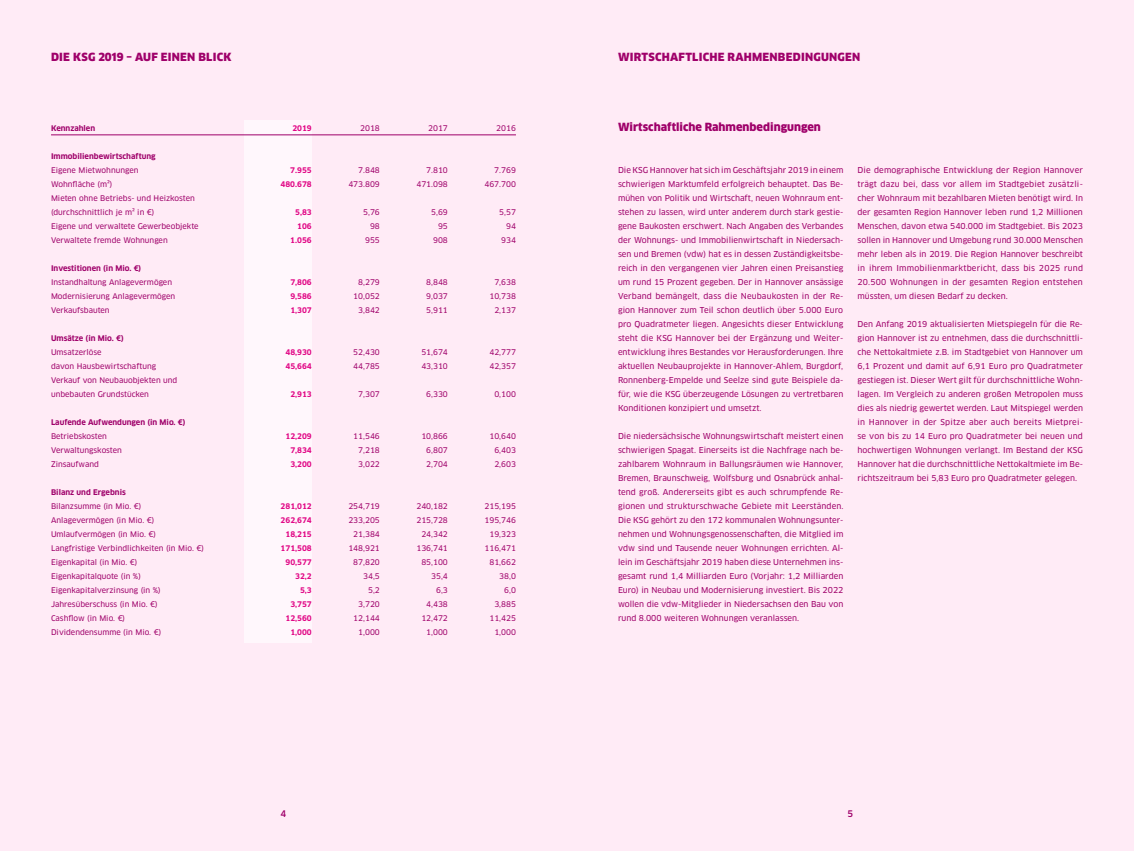
<style>
.page{position:relative;width:1134px;height:851px;background:#fff}
.page>*{position:absolute;margin:0;border:0;box-sizing:border-box;transform-origin:0 0}
.t1{font:900 11px "Clan Pro";letter-spacing:.02em;color:#9f006a}
.t2{font:900 11px "Clan Pro";color:#9f006a}
.t3{font:500 8.9px "Clan Pro";color:#9f006a}
.t4{font:8px/14px "Clan Pro News";color:#9f006a;text-align:justify}
.t5{font:7.6px/14px "Clan Pro News";color:#9f006a;text-align:right}
.t6{font:700 7.6px/14px "Clan Pro";color:#e10886;text-align:right}
.t7{font:700 7.6px "Clan Pro";color:#9f006a}
</style>
<div class="page">
<div style="left:0;top:0;width:1134px;height:850px;background:#ffebf6"></div>
<div style="left:244px;top:120px;width:68px;height:522px;background:#fff7fc"></div>
<hr style="left:51px;top:135px;width:465px;height:1px;background:#9f006a">
<h1 class="t1" style="left:51px;top:50px;width:181px">DIE KSG 2019 – AUF EINEN BLICK</h1>
<h1 class="t1" style="left:618px;top:50px;width:24px">WIRTS</h1>
<h1 class="t1" style="left:655px;top:50px;width:207px">CHAFTLICHE RAHMENBEDINGUNGEN</h1>
<p class="t7" style="left:51px;top:123px;width:46px">Kennzahlen</p>
<p class="t7" style="left:51px;top:151px;width:106px">Immobilienbewirtschaftung</p>
<p class="t5" style="left:51px;top:163px;width:149px;text-align:left">Eigene Mietwohnungen<br>Wohnfläche (m²)<br>Mieten ohne Betriebs- und Heizkosten (durchschnittlich je m² in €)<br>Eigene und verwaltete Gewerbeobjekte<br>Verwaltete fremde Wohnungen</p>
<p class="t7" style="left:51px;top:263px;width:92px">Investitionen (in Mio. €)</p>
<p class="t5" style="left:51px;top:275px;width:126px;text-align:left">Instandhaltung Anlagevermögen<br>Modernisierung Anlagevermögen<br>Verkaufsbauten</p>
<p class="t7" style="left:51px;top:333px;width:74px">Umsätze (in Mio. €)</p>
<p class="t5" style="left:51px;top:345px;width:128px;text-align:left">Umsatzerlöse<br>davon Hausbewirtschaftung<br>Verkauf von Neubauobjekten und unbebauten Grundstücken</p>
<p class="t7" style="left:51px;top:417px;width:136px">Laufende Aufwendungen (in Mio. €)</p>
<p class="t5" style="left:51px;top:429px;width:72px;text-align:left">Betriebskosten<br>Verwaltungskosten<br>Zinsaufwand</p>
<p class="t7" style="left:51px;top:487px;width:76px">Bilanz und Ergebnis</p>
<p class="t5" style="left:51px;top:499px;width:154px;text-align:left">Bilanzsumme (in Mio. €)<br>Anlagevermögen (in Mio. €)<br>Umlaufvermögen (in Mio. €)<br>Langfristige Verbindlichkeiten (in Mio. €)<br>Eigenkapital (in Mio. €)<br>Eigenkapitalquote (in %)<br>Eigenkapitalverzinsung (in %)<br>Jahresüberschuss (in Mio. €)<br>Cashflow (in Mio. €)<br>Dividendensumme (in Mio. €)</p>
<p class="t6" style="left:292px;top:121px;width:21px">2019</p>
<p class="t6" style="left:281px;top:163px;width:33px">7.955<br>480.678</p>
<p class="t6" style="left:290px;top:205px;width:23px">5,83<br>106<br>1.056</p>
<p class="t6" style="left:290px;top:275px;width:23px;text-align:justify">7,806<br>9,586<br>1,307</p>
<p class="t6" style="left:285px;top:345px;width:28px;text-align:left">48,930<br>45,664</p>
<p class="t6" style="left:290px;top:387px;width:23px">2,913</p>
<p class="t6" style="left:290px;top:429px;width:23px;text-align:justify;text-indent:-5px">12,209<br>7,834<br>3,200</p>
<p class="t6" style="left:281px;top:499px;width:33px">281,012<br>262,674<br>18,215<br>171,508<br>90,577<br>32,2<br>5,3<br>3,757<br>12,560<br>1,000</p>
<p class="t5" style="left:360px;top:121px;width:21px">2018</p>
<p class="t5" style="left:348px;top:163px;width:33px">7.848<br>473.809</p>
<p class="t5" style="left:363px;top:205px;width:18px">5,76<br>98<br>955</p>
<p class="t5" style="left:353px;top:275px;width:28px">8,279<br>10,052<br>3,842</p>
<p class="t5" style="left:353px;top:345px;width:28px;text-align:left">52,430<br>44,785</p>
<p class="t5" style="left:358px;top:387px;width:23px">7,307</p>
<p class="t5" style="left:358px;top:429px;width:23px;text-align:justify;text-indent:-5px">11,546<br>7,218<br>3,022</p>
<p class="t5" style="left:348px;top:499px;width:33px">254,719<br>233,205<br>21,384<br>148,921<br>87,820<br>34,5<br>5,2<br>3,720<br>12,144<br>1,000</p>
<p class="t5" style="left:428px;top:121px;width:21px">2017</p>
<p class="t5" style="left:416px;top:163px;width:33px">7.810<br>471.098</p>
<p class="t5" style="left:431px;top:205px;width:18px">5,69<br>95<br>908</p>
<p class="t5" style="left:426px;top:275px;width:23px;text-align:justify">8,848<br>9,037<br>5,911</p>
<p class="t5" style="left:421px;top:345px;width:28px;text-align:left">51,674<br>43,310</p>
<p class="t5" style="left:426px;top:387px;width:23px">6,330</p>
<p class="t5" style="left:426px;top:429px;width:23px;text-align:justify;text-indent:-5px">10,866<br>6,807<br>2,704</p>
<p class="t5" style="left:416px;top:499px;width:33px">240,182<br>215,728<br>24,342<br>136,741<br>85,100<br>35,4<br>6,3<br>4,438<br>12,472<br>1,000</p>
<p class="t5" style="left:496px;top:121px;width:21px">2016</p>
<p class="t5" style="left:484px;top:163px;width:33px">7.769<br>467.700</p>
<p class="t5" style="left:499px;top:205px;width:18px">5,57<br>94<br>934</p>
<p class="t5" style="left:489px;top:275px;width:28px">7,638<br>10,738<br>2,137</p>
<p class="t5" style="left:489px;top:345px;width:28px;text-align:left">42,777<br>42,357</p>
<p class="t5" style="left:494px;top:387px;width:23px">0,100</p>
<p class="t5" style="left:494px;top:429px;width:23px;text-align:justify;text-indent:-5px">10,640<br>6,403<br>2,603</p>
<p class="t5" style="left:484px;top:499px;width:33px">215,195<br>195,746<br>19,323<br>116,471<br>81,662<br>38,0<br>6,0<br>3,885<br>11,425<br>1,000</p>
<h1 class="t2" style="left:618px;top:120px;width:204px">WIRTSCHAFTLICHE RAHMENBEDINGUNGEN</h1>
<p class="t4" style="left:618px;top:163px;width:227px">Die KSG Hannover hat sich im Geschäftsjahr 2019 in einem schwierigen Marktumfeld erfolgreich behauptet. Das Be&shy;mühen von Politik und Wirtschaft, neuen Wohnraum ent&shy;stehen zu lassen, wird unter anderem durch stark gestie&shy;gene Baukosten erschwert. Nach Angaben des Verbandes der Wohnungs- und Immobilienwirtschaft in Niedersach&shy;sen und Bremen (vdw) hat es in dessen Zuständigkeitsbe&shy;reich in den vergangenen vier Jahren einen Preisanstieg um rund 15 Prozent gegeben. Der in Hannover ansässige Verband bemängelt, dass die Neubaukosten in der Re&shy;gion Hannover zum Teil schon deutlich über 5.000 Euro pro Quadratmeter liegen. Angesichts dieser Entwicklung steht die KSG Hannover bei der Ergänzung und Weiter&shy;entwicklung ihres Bestandes vor Herausforderungen. Ihre aktuellen Neubauprojekte in Hannover-Ahlem, Burgdorf, Ronnenberg-Empelde und Seelze sind gute Beispiele da&shy;für, wie die KSG überzeugende Lösungen zu vertretbaren Konditionen konzipiert und umsetzt.</p>
<p class="t4" style="left:618px;top:429px;width:227px">Die niedersächsische Wohnungswirtschaft meistert einen schwierigen Spagat. Einerseits ist die Nachfrage nach be&shy;zahlbarem Wohnraum in Ballungsräumen wie Hannover, Bremen, Braunschweig, Wolfsburg und Osnabrück anhal&shy;tend groß. Andererseits gibt es auch schrumpfende Re&shy;gionen und strukturschwache Gebiete mit Leerständen.<br>Die KSG gehört zu den 172 kommunalen Wohnungsunter&shy;nehmen und Wohnungsgenossenschaften, die Mitglied im vdw sind und Tausende neuer Wohnungen errichten. Al&shy;lein im Geschäftsjahr 2019 haben diese Unternehmen ins&shy;gesamt rund 1,4 Milliarden Euro (Vorjahr: 1,2 Milliarden Euro) in Neubau und Modernisierung investiert. Bis 2022 wollen die vdw-Mitglieder in Niedersachsen den Bau von rund 8.000 weiteren Wohnungen veranlassen.</p>
<p class="t4" style="left:857px;top:163px;width:227px">Die demographische Entwicklung der Region Hannover trägt dazu bei, dass vor allem im Stadtgebiet zusätzli&shy;cher Wohnraum mit bezahlbaren Mieten benötigt wird. In der gesamten Region Hannover leben rund 1,2 Millionen Menschen, davon etwa 540.000 im Stadtgebiet. Bis 2023 sollen in Hannover und Umgebung rund 30.000 Menschen mehr leben als in 2019. Die Region Hannover beschreibt in ihrem Immobilienmarktbericht, dass bis 2025 rund 20.500 Wohnungen in der gesamten Region entstehen müssten, um diesen Bedarf zu decken.</p>
<p class="t4" style="left:857px;top:317px;width:227px">Den Anfang 2019 aktualisierten Mietspiegeln für die Re&shy;gion Hannover ist zu entnehmen, dass die durchschnittli&shy;che Nettokaltmiete z.B. im Stadtgebiet von Hannover um 6,1 Prozent und damit auf 6,91 Euro pro Quadratmeter gestiegen ist. Dieser Wert gilt für durchschnittliche Wohn&shy;lagen. Im Vergleich zu anderen großen Metropolen muss dies als niedrig gewertet werden. Laut Mitspiegel werden in Hannover in der Spitze aber auch bereits Mietprei&shy;se von bis zu 14 Euro pro Quadratmeter bei neuen und hochwertigen Wohnungen verlangt. Im Bestand der KSG Hannover hat die durchschnittliche Nettokaltmiete im Be&shy;richtszeitraum bei 5,83 Euro pro Quadratmeter gelegen.</p>
<p class="t3" style="left:281px;top:808px;width:7px">4</p>
<p class="t3" style="left:848px;top:808px;width:7px">5</p>
</div>
